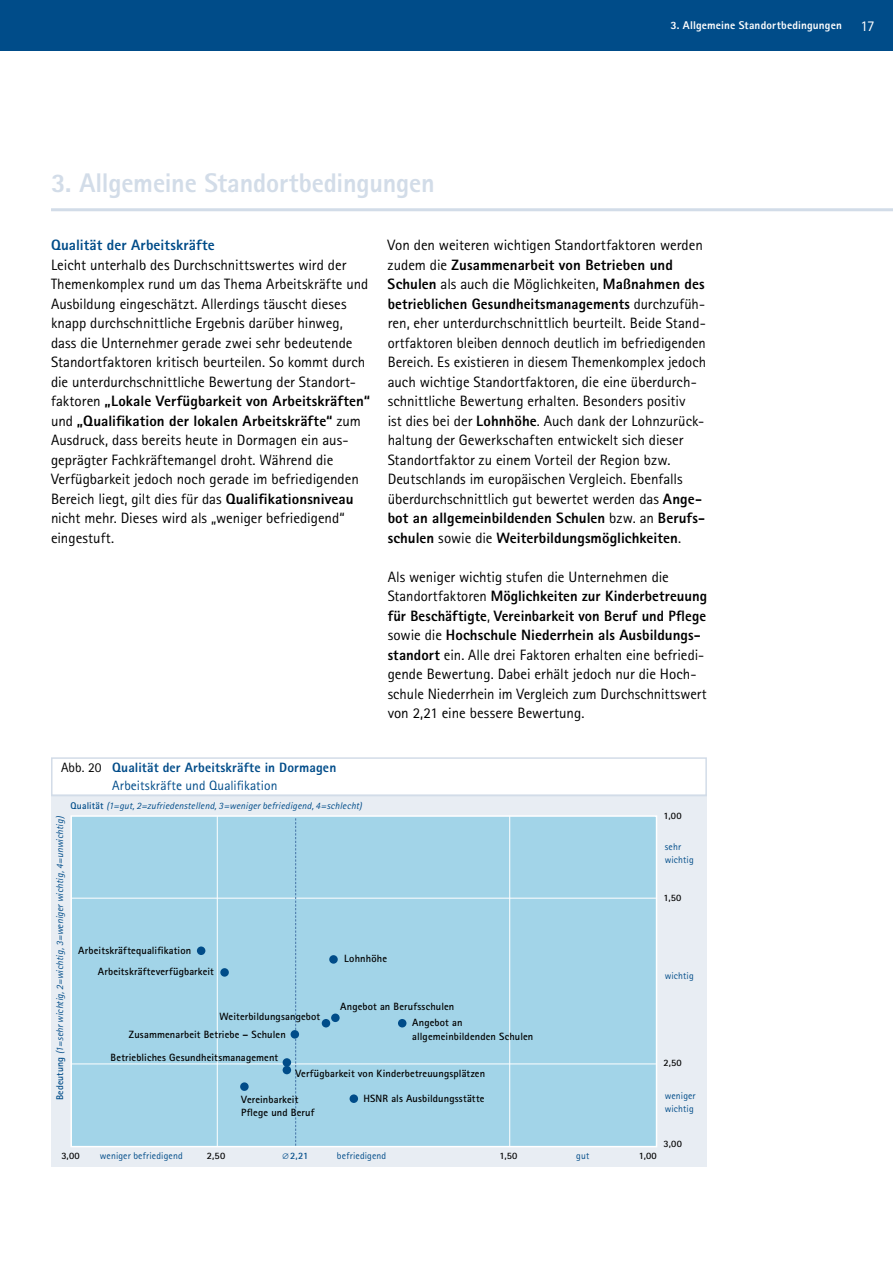
<style>
.page{position:relative;width:893px;height:1263px;background:#fff}
.page>*{position:absolute;margin:0;border:0;box-sizing:border-box;transform-origin:0 0}
.t1{font:800 27px "Rotis Sans Serif Pro";letter-spacing:-.005em;color:#d2dce8}
.t2{font:15px/19.5px "Rotis Sans Serif Pro";letter-spacing:-.005em;color:#000}
.t3{font:800 15px "Rotis Sans Serif Pro";letter-spacing:.005em;color:#004c89}
.t4{font:15px "Rotis Sans Serif Pro";color:#fff}
.t5{font:800 13.5px/18px "Rotis Sans Serif Pro";letter-spacing:.01em;color:#004c89;text-align:center}
.t6{font:800 11.25px "Rotis Sans Serif Pro";letter-spacing:.015em;color:#fff}
.t7{font:700 10.5px/13.5px "Rotis Sans Serif Pro";letter-spacing:.01em;color:#000}
.t8{font:italic 9.75px "Rotis Sans Serif Pro";letter-spacing:.01em;color:#004c89}
.t9{font:9.75px/13px "Rotis Sans Serif Pro";letter-spacing:.01em;color:#004c89}
.t10{font:700 9.75px "Rotis Sans Serif Pro";letter-spacing:.03em;color:#000}
.t11{font:700 9.75px "Rotis Sans Serif Pro";color:#004c89}
.s1{font-weight:800}
.s2{font-weight:400;color:#000}
.s3{font-weight:400}
.s4{font-weight:700;font-style:normal}
</style>
<div class="page">
<div style="left:0;top:0;width:893px;height:51px;background:#004c89"></div>
<div style="left:51px;top:795px;width:656px;height:372px;background:#e8edf3"></div>
<div style="left:71px;top:816px;width:585px;height:330px;background:#a2d4e8"></div>
<div style="left:70px;top:815px;width:587px;height:332px;border:2px solid #fff"></div>
<hr style="left:509px;top:816px;width:1px;height:330px;background:#fff">
<hr style="left:217px;top:816px;width:1px;height:330px;background:#fff">
<hr style="left:71px;top:898px;width:585px;height:1px;background:#fff">
<hr style="left:71px;top:1063px;width:585px;height:1px;background:#fff">
<svg style="left:295px;top:818px;width:1px;height:328px"></svg>
<div style="left:350px;top:1094px;width:8px;height:9px;background:#004c89;border-radius:50%"></div>
<div style="left:291px;top:1030px;width:8px;height:8px;background:#004c89;border-radius:50%"></div>
<div style="left:283px;top:1066px;width:8px;height:8px;background:#004c89;border-radius:50%"></div>
<div style="left:283px;top:1058px;width:8px;height:9px;background:#004c89;border-radius:50%"></div>
<div style="left:240px;top:1082px;width:9px;height:9px;background:#004c89;border-radius:50%"></div>
<div style="left:398px;top:1019px;width:8px;height:8px;background:#004c89;border-radius:50%"></div>
<div style="left:197px;top:946px;width:8px;height:9px;background:#004c89;border-radius:50%"></div>
<div style="left:329px;top:955px;width:9px;height:9px;background:#004c89;border-radius:50%"></div>
<div style="left:331px;top:1013px;width:9px;height:9px;background:#004c89;border-radius:50%"></div>
<div style="left:220px;top:968px;width:9px;height:9px;background:#004c89;border-radius:50%"></div>
<div style="left:322px;top:1019px;width:8px;height:8px;background:#004c89;border-radius:50%"></div>
<div style="left:51px;top:757px;width:656px;height:39px;border:2px solid #d2dce8"></div>
<hr style="left:51px;top:208px;width:842px;height:3px;background:#d2dce8">
<p class="t6" style="left:670px;top:18px;width:173px">3. Allgemeine Standortbedingungen</p>
<p class="t4" style="left:860px;top:17px;width:16px">17</p>
<h1 class="t1" style="left:51px;top:165px;width:385px">3. Allgemeine Standortbedingungen</h1>
<p class="t3" style="left:51px;top:236px;width:165px">Qualität der Arbeitskräfte</p>
<p class="t2" style="left:51px;top:255px;width:321px">Leicht unterhalb des Durchschnittswertes wird der Themenkomplex rund um das Thema Arbeitskräfte und Ausbildung eingeschätzt. Allerdings täuscht dieses knapp durchschnittliche Ergebnis darüber hinweg, dass die Unternehmer gerade zwei sehr bedeutende Standortfaktoren kritisch beurteilen. So kommt durch die unterdurchschnittliche Bewertung der Standort&shy;faktoren <span class="s1">„Lokale Verfügbarkeit von Arbeitskräften“ </span>und <span class="s1">„Qualifikation der lokalen Arbeitskräfte“</span> zum Ausdruck, dass bereits heute in Dormagen ein aus&shy;geprägter Fachkräftemangel droht. Während die Verfügbarkeit jedoch noch gerade im befriedigenden Bereich liegt, gilt dies für das <span class="s1">Qualifikationsniveau </span>nicht mehr. Dieses wird als „weniger befriedigend“ eingestuft.</p>
<p class="t5" style="left:61px;top:759px;width:277px"><span class="s2">Abb. 20</span> Qualität der Arbeitskräfte in Dormagen<br><span class="s3">Arbeitskräfte und Qualifikation</span></p>
<p class="t2" style="left:388px;top:236px;width:320px">Von den weiteren wichtigen Standortfaktoren werden zudem die <span class="s1">Zusammenarbeit von Betrieben und Schulen</span> als auch die Möglichkeiten, <span class="s1">Maßnahmen des betrieblichen Gesundheitsmanagements</span> durchzufüh&shy;ren, eher unterdurchschnittlich beurteilt. Beide Stand&shy;ortfaktoren bleiben dennoch deutlich im befriedigenden Bereich. Es existieren in diesem Themenkomplex jedoch auch wichtige Standortfaktoren, die eine überdurch&shy;schnittliche Bewertung erhalten. Besonders positiv<br>ist dies bei der <span class="s1">Lohnhöhe</span>. Auch dank der Lohnzurück&shy;haltung der Gewerkschaften entwickelt sich dieser Standortfaktor zu einem Vorteil der Region bzw.<br>Deutschlands im europäischen Vergleich. Ebenfalls überdurchschnittlich gut bewertet werden das <span class="s1">Ange&shy;bot an allgemeinbildenden Schulen</span> bzw. an <span class="s1">Berufs&shy;schulen</span> sowie die <span class="s1">Weiterbildungsmöglichkeiten</span>.</p>
<p class="t2" style="left:388px;top:567px;width:321px">Als weniger wichtig stufen die Unternehmen die Standortfaktoren <span class="s1">Möglichkeiten zur Kinderbetreuung für Beschäftigte</span>, <span class="s1">Vereinbarkeit von Beruf und Pflege </span>sowie die <span class="s1">Hochschule Niederrhein als Ausbildungs&shy;standort</span> ein. Alle drei Faktoren erhalten eine befriedi&shy;gende Bewertung. Dabei erhält jedoch nur die Hoch&shy;schule Niederrhein im Vergleich zum Durchschnittswert von 2,21 eine bessere Bewertung.</p>
<p class="t8" style="left:71px;top:800px;width:293px"><span class="s4">Qualität</span> (1=gut, 2=zufriedenstellend, 3=weniger befriedigend, 4=schlecht)</p>
<p class="t8" style="left:54px;top:1100px;width:285px;rotate:-90deg"><span class="s4">B edeutung</span> (1=sehr wichtig, 2=wichtig, 3=weniger wichtig, 4=unwichtig)</p>
<p class="t7" style="left:78px;top:943px;width:114px">Arbeitskräftequalifikation</p>
<p class="t7" style="left:98px;top:965px;width:118px">Arbeitskräfteverfügbarkeit</p>
<p class="t7" style="left:219px;top:1010px;width:102px">Weiterbildungsangebot</p>
<p class="t7" style="left:129px;top:1027px;width:158px">Zusammenarbeit Betriebe – Schulen</p>
<p class="t7" style="left:111px;top:1050px;width:169px">Betriebliches Gesundheitsmanagement</p>
<p class="t7" style="left:344px;top:952px;width:44px">Lohnhöhe</p>
<p class="t7" style="left:340px;top:999px;width:116px">Angebot an Berufsschulen</p>
<p class="t7" style="left:412px;top:1016px;width:123px">Angebot an allgemeinbildenden Schulen</p>
<p class="t7" style="left:295px;top:1066px;width:191px">Verfügbarkeit von Kinderbetreuungsplätzen</p>
<p class="t7" style="left:241px;top:1092px;width:75px">Vereinbarkeit<br>Pflege und Beruf</p>
<p class="t7" style="left:363px;top:1091px;width:123px">HSNR als Ausbildungsstätte</p>
<p class="t10" style="left:663px;top:809px;width:20px">1,00</p>
<p class="t9" style="left:665px;top:840px;width:31px">sehr wichtig</p>
<p class="t10" style="left:663px;top:891px;width:20px">1,50</p>
<p class="t9" style="left:665px;top:969px;width:31px">wichtig</p>
<p class="t10" style="left:663px;top:1057px;width:20px">2,50</p>
<p class="t9" style="left:665px;top:1089px;width:32px">weniger wichtig</p>
<p class="t10" style="left:663px;top:1138px;width:20px">3,00</p>
<p class="t9" style="left:100px;top:1149px;width:84px">weniger befriedigend</p>
<p class="t9" style="left:576px;top:1149px;width:15px">gut</p>
<p class="t9" style="left:337px;top:1149px;width:51px">befriedigend</p>
<p class="t11" style="left:282px;top:1149px;width:28px">∅2,21</p>
<p class="t10" style="left:61px;top:1149px;width:20px">3,00</p>
<p class="t10" style="left:207px;top:1149px;width:20px">2,50</p>
<p class="t10" style="left:499px;top:1149px;width:20px">1,50</p>
<p class="t10" style="left:639px;top:1149px;width:20px">1,00</p>
</div>
